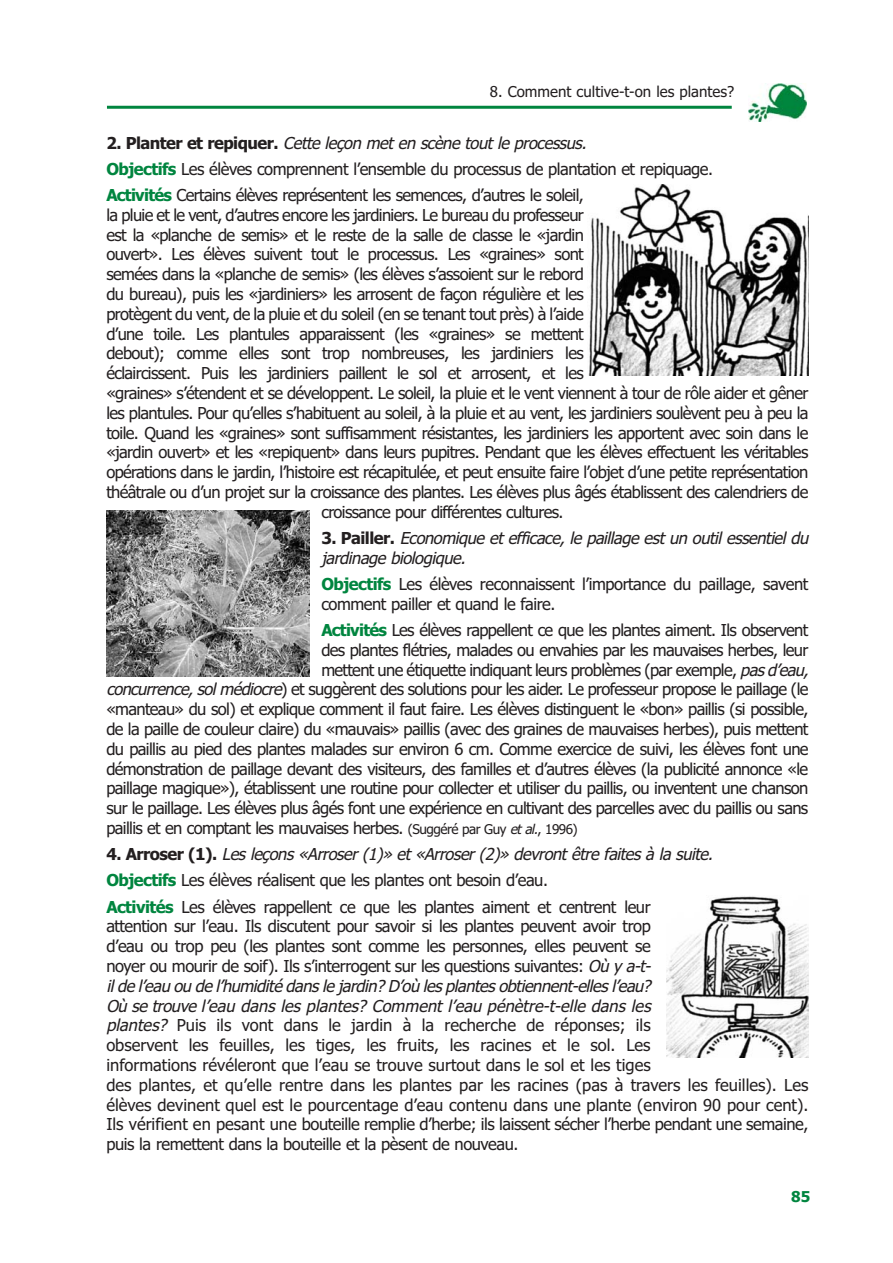
<style>
.page{position:relative;width:893px;height:1263px;background:#fff}
.page>*{position:absolute;margin:0;border:0;box-sizing:border-box;transform-origin:0 0}
.t1{font:16.5px/26.2px "Tahoma";letter-spacing:-.04em;color:#231f20}
.t2{font:16.5px/19.8px "Tahoma";color:#231f20}
.t3{font:italic 16.5px/19.8px "Tahoma";color:#231f20}
.t4{font:15px "Tahoma";color:#231f20}
.t5{font:700 15px "Tahoma";color:#00853f}
.s1{font-weight:700}
.s2{font-style:italic}
.s3{font-weight:700;color:#00853f}
.s4{font-weight:700;font-style:normal}
.s5{font-size:13.5px}
.s6{font-style:italic;font-size:13.5px}
</style>
<div class="page">
<hr style="left:107px;top:106px;width:624px;height:3px;background:#00853f">
<svg style="left:748px;top:83px;width:59px;height:39px"></svg>
<img style="left:106px;top:510px;width:204px;height:166px">
<img style="left:666px;top:896px;width:142px;height:162px">
<img style="left:588px;top:185px;width:220px;height:190px">
<p class="t4" style="left:490px;top:85px;width:246px">8. Comment cultive-t-on les plantes?</p>
<p class="t1" style="left:106px;top:131px;width:608px"><span class="s1">2 . P l a n t e r e t r e p i q u e r .</span> <span class="s2">Cette leçon met en scène tout le processus.<br></span><span class="s3">Objectifs</span> Les élèves comprennent l’ensemble du processus de plantation et repiquage.<br><span class="s3">Activités</span> Certains élèves représentent les semences, d’autres le soleil,</p>
<p class="t1" style="left:106px;top:203px;width:479px">la pluie et le vent, d’autres encore les jardiniers. Le bureau du professeur</p>
<p class="t1" style="left:106px;top:223px;width:479px">est la «planche de semis» et le reste de la salle de classe le «jardin</p>
<p class="t1" style="left:106px;top:243px;width:479px">ouvert». Les élèves suivent tout le processus. Les «graines» sont</p>
<p class="t1" style="left:106px;top:263px;width:479px">semées dans la «planche de semis» (les élèves s’assoient sur le rebord</p>
<p class="t1" style="left:106px;top:282px;width:479px">du bureau), puis les «jardiniers» les arrosent de façon régulière et les</p>
<p class="t1" style="left:106px;top:302px;width:479px">protègent du vent, de la pluie et du soleil (en se tenant tout près) à l’aide</p>
<p class="t1" style="left:106px;top:322px;width:479px">d’une toile. Les plantules apparaissent (les «graines» se mettent</p>
<p class="t1" style="left:106px;top:342px;width:479px">debout); comme elles sont trop nombreuses, les jardiniers les</p>
<p class="t1" style="left:106px;top:362px;width:479px">éclaircissent. Puis les jardiniers paillent le sol et arrosent, et les</p>
<p class="t1" style="left:106px;top:381px;width:703px">«graines» s’étendent et se développent. Le soleil, la pluie et le vent viennent à tour de rôle aider et gêner</p>
<p class="t1" style="left:106px;top:401px;width:703px">les plantules. Pour qu’elles s’habituent au soleil, à la pluie et au vent, les jardiniers soulèvent peu à peu la</p>
<p class="t1" style="left:106px;top:421px;width:703px">toile. Quand les «graines» sont suffisamment résistantes, les jardiniers les apportent avec soin dans le</p>
<p class="t1" style="left:106px;top:441px;width:703px">«jardin ouvert» et les «repiquent» dans leurs pupitres. Pendant que les élèves effectuent les véritables</p>
<p class="t1" style="left:106px;top:461px;width:703px">opérations dans le jardin, l’histoire est récapitulée, et peut ensuite faire l’objet d’une petite représentation</p>
<p class="t1" style="left:106px;top:480px;width:703px">théâtrale ou d’un projet sur la croissance des plantes. Les élèves plus âgés établissent des calendriers de</p>
<p class="t1" style="left:321px;top:500px;width:244px">croissance pour différentes cultures.</p>
<p class="t3" style="left:321px;top:530px;width:492px"><span class="s4">3 . P a i l l e r .</span> Economique et efficace, le paillage est un outil essentiel du jardinage biologique.</p>
<p class="t1" style="left:321px;top:576px;width:488px;line-height:19.8px"><span class="s3">Objectifs</span> Les élèves reconnaissent l’importance du paillage, savent comment pailler et quand le faire.</p>
<p class="t1" style="left:321px;top:618px;width:488px"><span class="s3">Activités</span> Les élèves rappellent ce que les plantes aiment. Ils observent</p>
<p class="t1" style="left:321px;top:638px;width:488px">des plantes flétries, malades ou envahies par les mauvaises herbes, leur</p>
<p class="t1" style="left:321px;top:658px;width:492px">mettent une étiquette indiquant leurs problèmes (par exemple, <span class="s2">pasd’eau,</span></p>
<p class="t1" style="left:106px;top:678px;width:703px"><span class="s2">concurrence,solmédiocre</span>) et suggèrent des solutions pour les aider. Le professeur propose le paillage (le</p>
<p class="t1" style="left:106px;top:697px;width:703px">«manteau» du sol) et explique comment il faut faire. Les élèves distinguent le «bon» paillis (si possible,</p>
<p class="t1" style="left:106px;top:717px;width:703px">de la paille de couleur claire) du «mauvais» paillis (avec des graines de mauvaises herbes), puis mettent</p>
<p class="t1" style="left:106px;top:737px;width:703px">du paillis au pied des plantes malades sur environ 6 cm. Comme exercice de suivi, les élèves font une</p>
<p class="t1" style="left:106px;top:757px;width:703px">démonstration de paillage devant des visiteurs, des familles et d’autres élèves (la publicité annonce «le</p>
<p class="t1" style="left:106px;top:777px;width:703px">paillage magique»), établissent une routine pour collecter et utiliser du paillis, ou inventent une chanson</p>
<p class="t1" style="left:106px;top:796px;width:703px">sur le paillage. Les élèves plus âgés font une expérience en cultivant des parcelles avec du paillis ou sans</p>
<p class="t1" style="left:106px;top:816px;width:473px">paillis et en comptant les mauvaises herbes. <span class="s5">(Suggéré par Guy</span> <span class="s6">et al.</span><span class="s5">, 1996)</span></p>
<p class="t1" style="left:106px;top:842px;width:611px"><span class="s1">4 . A r r o s e r ( 1 ) .</span> <span class="s2">Les leçons «Arroser (1)» et «Arroser (2)» devront être faites à la suite.<br></span><span class="s3">Objectifs</span> Les élèves réalisent que les plantes ont besoin d’eau.<br><span class="s3">Activités</span> Les élèves rappellent ce que les plantes aiment et centrent leur</p>
<p class="t2" style="left:106px;top:918px;width:703px">attention sur l’eau. Ils discutent pour savoir si les plantes peuvent avoir trop<br>d’eau ou trop peu (les plantes sont comme les personnes, elles peuvent se<br>noyer ou mourir de soif). Ils s’interrogent sur les questions suivantes: <span class="s2">Où y a-t-<br>ilde l’eau ou de l’humidité dansle jardin? D’où lesplantesobtiennent-ellesl’eau?<br>Où se trouve l’eau dans les plantes? Comment l’eau pénètre-t-elle dans les<br>plantes?</span> Puis ils vont dans le jardin à la recherche de réponses; ils<br>observent les feuilles, les tiges, les fruits, les racines et le sol. Les<br>informations révéleront que l’eau se trouve surtout dans le sol et les tiges<br>des plantes, et qu’elle rentre dans les plantes par les racines (pas à travers les feuilles). Les élèves devinent quel est le pourcentage d’eau contenu dans une plante (environ 90 pour cent).<br>Ils vérifient en pesant une bouteille remplie d’herbe; ils laissent sécher l’herbe pendant une semaine, puis la remettent dans la bouteille et la pèsent de nouveau.</p>
<p class="t5" style="left:791px;top:1191px;width:21px">85</p>
</div>
